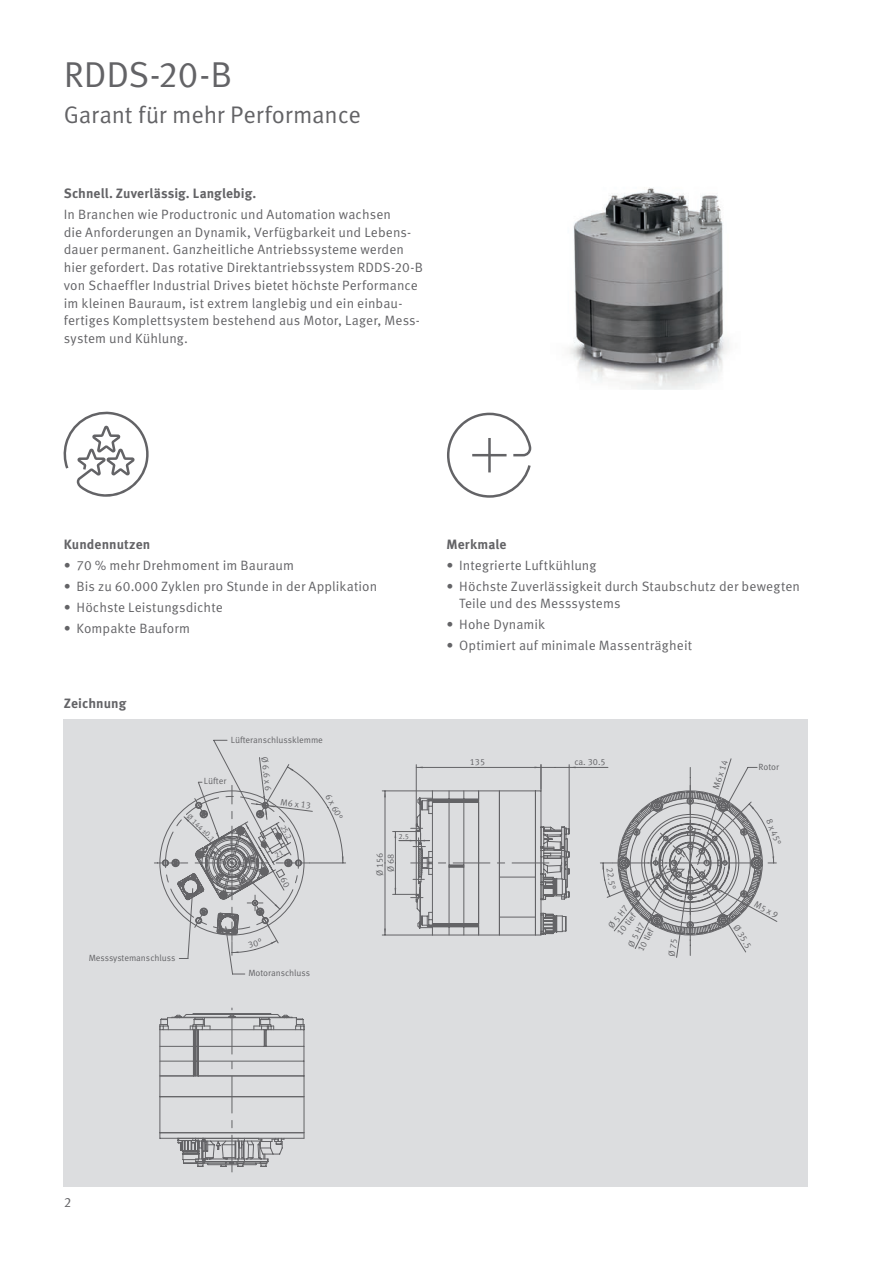
<style>
.page{position:relative;width:893px;height:1263px;background:#fff}
.page>*{position:absolute;margin:0;border:0;box-sizing:border-box;transform-origin:0 0}
.t1{font:36px "Schaeffler Meta";letter-spacing:-.01em;color:#636366}
.t2{font:24px "Schaeffler Meta";letter-spacing:-.01em;color:#636366}
.t3{font:13.5px/17.7px "Schaeffler Meta";letter-spacing:.005em;color:#636366}
.t4{font:700 13.5px "Schaeffler Meta";letter-spacing:.005em;color:#636366}
.t5{font:9px/10.8px "Schaeffler Meta";letter-spacing:-.005em;color:#636366}
.t6{font:7.5px "Schaeffler Meta";color:#636366}
</style>
<div class="page">
<img style="left:569px;top:187px;width:160px;height:202px">
<svg style="left:64px;top:412px;width:85px;height:85px"></svg>
<svg style="left:447px;top:413px;width:84px;height:85px"></svg>
<div style="left:64px;top:719px;width:744px;height:467px;background:#dcdddf"></div>
<svg style="left:415px;top:765px;width:161px;height:23px"></svg>
<svg style="left:384px;top:802px;width:186px;height:132px"></svg>
<svg style="left:154px;top:739px;width:192px;height:433px"></svg>
<svg style="left:600px;top:758px;width:178px;height:200px"></svg>
<h1 class="t1" style="left:64px;top:53px;width:170px">RDDS-20-B</h1>
<h2 class="t2" style="left:64px;top:100px;width:299px">Garant für mehr Performance</h2>
<p class="t4" style="left:64px;top:184px;width:194px">Schnell. Zuverlässig. Langlebig.</p>
<p class="t3" style="left:64px;top:206px;width:361px">In Branchen wie Productronic und Automation wachsen<br>die Anforderungen an Dynamik, Verfügbarkeit und Lebens&shy;dauer permanent. Ganzheitliche Antriebssysteme werden hier gefordert. Das rotative Direktantriebssystem RDDS-20-B von Schaeffler Industrial Drives bietet höchste Performance im kleinen Bauraum, ist extrem langlebig und ein einbau&shy;fertiges Komplettsystem bestehend aus Motor, Lager, Mess&shy;system und Kühlung.</p>
<p class="t4" style="left:64px;top:535px;width:88px">Kundennutzen</p>
<p class="t3" style="left:64px;top:556px;width:232px">• 70 % mehr Drehmoment im Bauraum</p>
<p class="t3" style="left:64px;top:577px;width:315px">• Bis zu 60.000 Zyklen pro Stunde in der Applikation</p>
<p class="t3" style="left:64px;top:598px;width:160px">• Höchste Leistungsdichte</p>
<p class="t3" style="left:64px;top:619px;width:128px">• Kompakte Bauform</p>
<p class="t4" style="left:64px;top:695px;width:64px">Zeichnung</p>
<p class="t5" style="left:231px;top:735px;width:94px">Lüfteranschlussklemme</p>
<p class="t5" style="left:204px;top:776px;width:24px">Lüfter</p>
<p class="t6" style="left:191px;top:812px;width:37px;rotate:44deg">Ø 144 ±0.1</p>
<p class="t5" style="left:270px;top:756px;width:36px;rotate:83deg">Ø 6.6 x 6</p>
<p class="t5" style="left:281px;top:796px;width:32px;rotate:7deg">M6 x 13</p>
<p class="t5" style="left:333px;top:792px;width:29px;rotate:62deg">6 x 60°</p>
<p class="t6" style="left:287px;top:823px;width:16px;rotate:61deg">25.2</p>
<p class="t5" style="left:89px;top:952px;width:88px">Messsystemanschluss</p>
<p class="t5" style="left:248px;top:968px;width:63px">Motoranschluss</p>
<p class="t6" style="left:399px;top:832px;width:12px">2.5</p>
<p class="t5" style="left:375px;top:876px;width:25px;text-align:center;rotate:-90deg">Ø 156<br>Ø 68</p>
<p class="t4" style="left:446px;top:535px;width:61px">Merkmale</p>
<p class="t3" style="left:446px;top:556px;width:151px">• Integrierte Luftkühlung</p>
<p class="t3" style="left:459px;top:577px;width:342px;text-indent:-13px">• Höchste Zuverlässigkeit durch Staubschutz der bewegten<br>Teile und des Messsystems</p>
<p class="t3" style="left:446px;top:616px;width:100px">• Hohe Dynamik</p>
<p class="t3" style="left:446px;top:637px;width:247px">• Optimiert auf minimale Massenträgheit</p>
<p class="t5" style="left:470px;top:757px;width:17px">135</p>
<p class="t5" style="left:574px;top:757px;width:33px">ca. 30.5</p>
<p class="t5" style="left:710px;top:787px;width:32px;rotate:-72deg">M6 x 14</p>
<p class="t5" style="left:759px;top:761px;width:22px">Rotor</p>
<p class="t5" style="left:774px;top:817px;width:29px;rotate:69deg">8 x 45°</p>
<p class="t5" style="left:615px;top:867px;width:23px;rotate:81deg">22.5°</p>
<p class="t5" style="left:606px;top:924px;width:28px;rotate:-52deg">Ø 5 H7<br>10 tief</p>
<p class="t5" style="left:626px;top:944px;width:28px;rotate:-63deg">Ø 5 H7<br>10 tief</p>
<p class="t5" style="left:757px;top:899px;width:27px;rotate:28deg">M5 x 9</p>
<p class="t5" style="left:740px;top:923px;width:28px;rotate:58deg">Ø 35.5</p>
<p class="t3" style="left:64px;top:1194px;width:9px">2</p>
</div>
